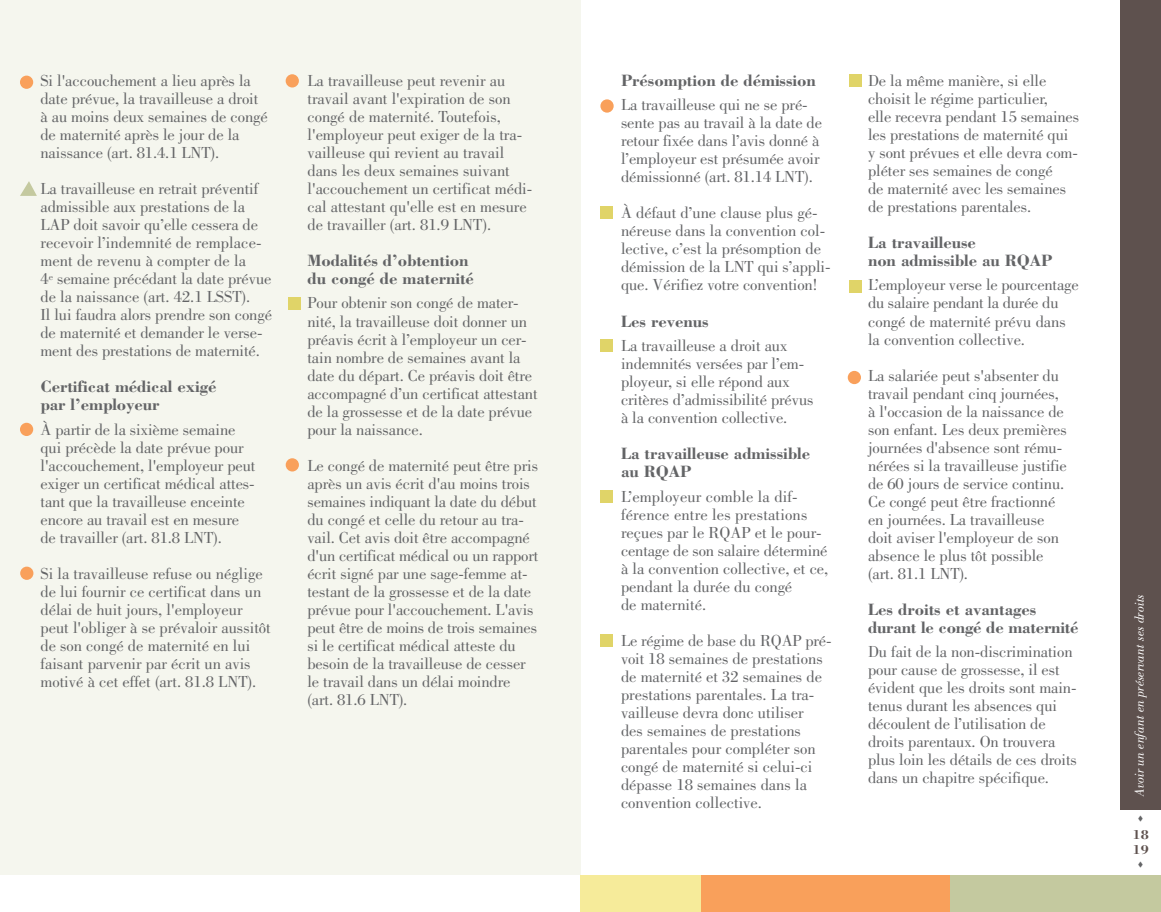
<style>
.page{position:relative;width:1161px;height:912px;background:#fff}
.page>*{position:absolute;margin:0;border:0;box-sizing:border-box;transform-origin:0 0}
.t1{font:700 16.8px/18px "Bodoni";letter-spacing:-.005em;color:#636466}
.t2{font:16.5px/18px "Bodoni";letter-spacing:-.005em;color:#636466}
.t3{font:italic 13.5px "Bodoni";color:#fff}
.t4{font:700 13.5px/15px "Bodoni";color:#5e514e}
</style>
<div class="page">
<div style="left:581px;top:875px;width:128px;height:36px;background:#f6eb9a"></div>
<div style="left:701px;top:875px;width:249px;height:36px;background:#f9a05b"></div>
<div style="left:950px;top:875px;width:211px;height:36px;background:#c4c99f"></div>
<div style="left:1120px;top:0;width:41px;height:810px;background:#5e514e"></div>
<div style="left:0;top:0;width:581px;height:873px;background:#f5f6ee"></div>
<div style="left:20px;top:76px;width:13px;height:13px;background:#f9a05b;border-radius:50%"></div>
<div style="left:20px;top:422px;width:13px;height:14px;background:#f9a05b;border-radius:50%"></div>
<div style="left:286px;top:458px;width:13px;height:13px;background:#f9a05b;border-radius:50%"></div>
<div style="left:600px;top:99px;width:14px;height:14px;background:#f9a05b;border-radius:50%"></div>
<div style="left:848px;top:371px;width:13px;height:13px;background:#f9a05b;border-radius:50%"></div>
<div style="left:20px;top:566px;width:13px;height:13px;background:#f9a05b;border-radius:50%"></div>
<div style="left:286px;top:74px;width:13px;height:13px;background:#f9a05b;border-radius:50%"></div>
<div style="left:289px;top:297px;width:12px;height:13px;background:#e0d468"></div>
<div style="left:600px;top:206px;width:13px;height:13px;background:#e0d468"></div>
<div style="left:600px;top:339px;width:13px;height:13px;background:#e0d468"></div>
<div style="left:600px;top:490px;width:13px;height:13px;background:#e0d468"></div>
<div style="left:600px;top:634px;width:13px;height:13px;background:#e0d468"></div>
<div style="left:849px;top:74px;width:13px;height:13px;background:#e0d468"></div>
<div style="left:849px;top:280px;width:13px;height:12px;background:#e0d468"></div>
<svg style="left:20px;top:181px;width:17px;height:15px"></svg>
<p class="t2" style="left:40px;top:73px;width:229px">Si l'accouchement a lieu après la date prévue, la travailleuse a droit à au moins deux semaines de congé de maternité après le jour de la naissance (art. 81.4.1 LNT).</p>
<p class="t2" style="left:40px;top:181px;width:233px">La travailleuse en retrait préventif admissible aux prestations de la LAP doit savoir qu’elle cessera de recevoir l’indemnité de remplace&shy;ment de revenu à compter de la<br>4<sup>e</sup> semaine précédant la date prévue de la naissance (art. 42.1 LSST).<br>Il lui faudra alors prendre son congé de maternité et demander le verse&shy;ment des prestations de maternité.</p>
<p class="t1" style="left:40px;top:379px;width:178px">Certificat médical exigé par l’employeur</p>
<p class="t2" style="left:40px;top:421px;width:217px">À partir de la sixième semaine qui précède la date prévue pour l'accouchement, l'employeur peut exiger un certificat médical attes&shy;tant que la travailleuse enceinte encore au travail est en mesure de travailler (art. 81.8 LNT).</p>
<p class="t2" style="left:40px;top:565px;width:232px">Si la travailleuse refuse ou néglige de lui fournir ce certificat dans un délai de huit jours, l'employeur peut l'obliger à se prévaloir aussitôt de son congé de maternité en lui faisant parvenir par écrit un avis motivé à cet effet (art. 81.8 LNT).</p>
<p class="t2" style="left:307px;top:73px;width:226px">La travailleuse peut revenir au travail avant l'expiration de son congé de maternité. Toutefois, l'employeur peut exiger de la tra&shy;vailleuse qui revient au travail dans les deux semaines suivant l'accouchement un certificat médi&shy;cal attestant qu'elle est en mesure de travailler (art. 81.9 LNT).</p>
<p class="t1" style="left:307px;top:253px;width:168px">Modalités d’obtention du congé de maternité</p>
<p class="t2" style="left:307px;top:295px;width:232px">Pour obtenir son congé de mater&shy;nité, la travailleuse doit donner un préavis écrit à l’employeur un cer&shy;tain nombre de semaines avant la date du départ. Ce préavis doit être accompagné d’un certificat attestant de la grossesse et de la date prévue pour la naissance.</p>
<p class="t2" style="left:307px;top:457px;width:232px">Le congé de maternité peut être pris après un avis écrit d'au moins trois semaines indiquant la date du début du congé et celle du retour au tra&shy;vail. Cet avis doit être accompagné d'un certificat médical ou un rapport écrit signé par une sage-femme at&shy;testant de la grossesse et de la date prévue pour l'accouchement. L'avis peut être de moins de trois semaines si le certificat médical atteste du besoin de la travailleuse de cesser le travail dans un délai moindre (art. 81.6 LNT).</p>
<p class="t1" style="left:621px;top:73px;width:196px">Présomption de démission</p>
<p class="t2" style="left:621px;top:97px;width:203px">La travailleuse qui ne se pré - sente pas au travail à la date de retour fixée dans l’avis donné à l’employeur est présumée avoir démissionné (art. 81.14 LNT).</p>
<p class="t2" style="left:621px;top:205px;width:211px">À défaut d’une clause plus gé - né reuse dans la convention col&shy;lective, c’est la présomption de dé mission de la LNT qui s’appli - que. Vérifiez votre convention!</p>
<p class="t1" style="left:621px;top:313px;width:89px">Les revenus</p>
<p class="t2" style="left:621px;top:338px;width:194px">La travailleuse a droit aux indemnités versées par l’em&shy;ployeur, si elle répond aux critères d’admissibilité prévus à la convention collective.</p>
<p class="t1" style="left:621px;top:446px;width:191px">La travailleuse admissible au RQAP</p>
<p class="t2" style="left:621px;top:488px;width:209px">L’employeur comble la dif&shy;férence entre les prestations reçues par le RQAP et le pour&shy;centage de son salaire déterminé à la convention collective, et ce, pendant la durée du congé<br>de maternité.</p>
<p class="t2" style="left:621px;top:632px;width:212px">Le régime de base du RQAP pré - voit 18 semaines de prestations de maternité et 32 semaines de prestations paren tales. La tra&shy;vailleuse devra donc utiliser<br>des semaines de prestations parentales pour compléter son congé de maternité si celui-ci dépasse 18 semaines dans la convention collective.</p>
<p class="t2" style="left:868px;top:73px;width:213px">De la même manière, si elle choisit le régime particulier,<br>elle recevra pendant 15 semaines les prestations de maternité qui y sont prévues et elle devra com&shy;pléter ses semaines de congé<br>de maternité avec les semaines de prestations parentales.</p>
<p class="t1" style="left:868px;top:235px;width:186px">La travailleuse<br>non admissible au RQAP</p>
<p class="t2" style="left:868px;top:277px;width:212px">L’employeur verse le pourcentage du salaire pendant la durée du congé de maternité prévu dans la convention collective.</p>
<p class="t2" style="left:868px;top:367px;width:200px">La salariée peut s'absenter du travail pendant cinq journées, à l'occasion de la naissance de son enfant. Les deux premières journées d'absence sont rému - nérées si la travailleuse justifie de 60 jours de service continu.<br>Ce congé peut être fractionné en journées. La travailleuse doit aviser l'employeur de son absence le plus tôt possible (art. 81.1 LNT).</p>
<p class="t1" style="left:868px;top:601px;width:212px">Les droits et avantages durant le congé de maternité</p>
<p class="t2" style="left:868px;top:644px;width:210px">Du fait de la non-discrimination pour cause de grossesse, il est évident que les droits sont main&shy;tenus durant les absences qui découlent de l’utilisation de droits parentaux. On trouvera plus loin les détails de ces droits dans un chapitre spécifique.</p>
<p class="t3" style="left:1135px;top:795px;width:203px;rotate:-90deg">Avoir un enfant en préservant ses droit s</p>
<p class="t4" style="left:1133px;top:828px;width:18px">18<br>19</p>
</div>
